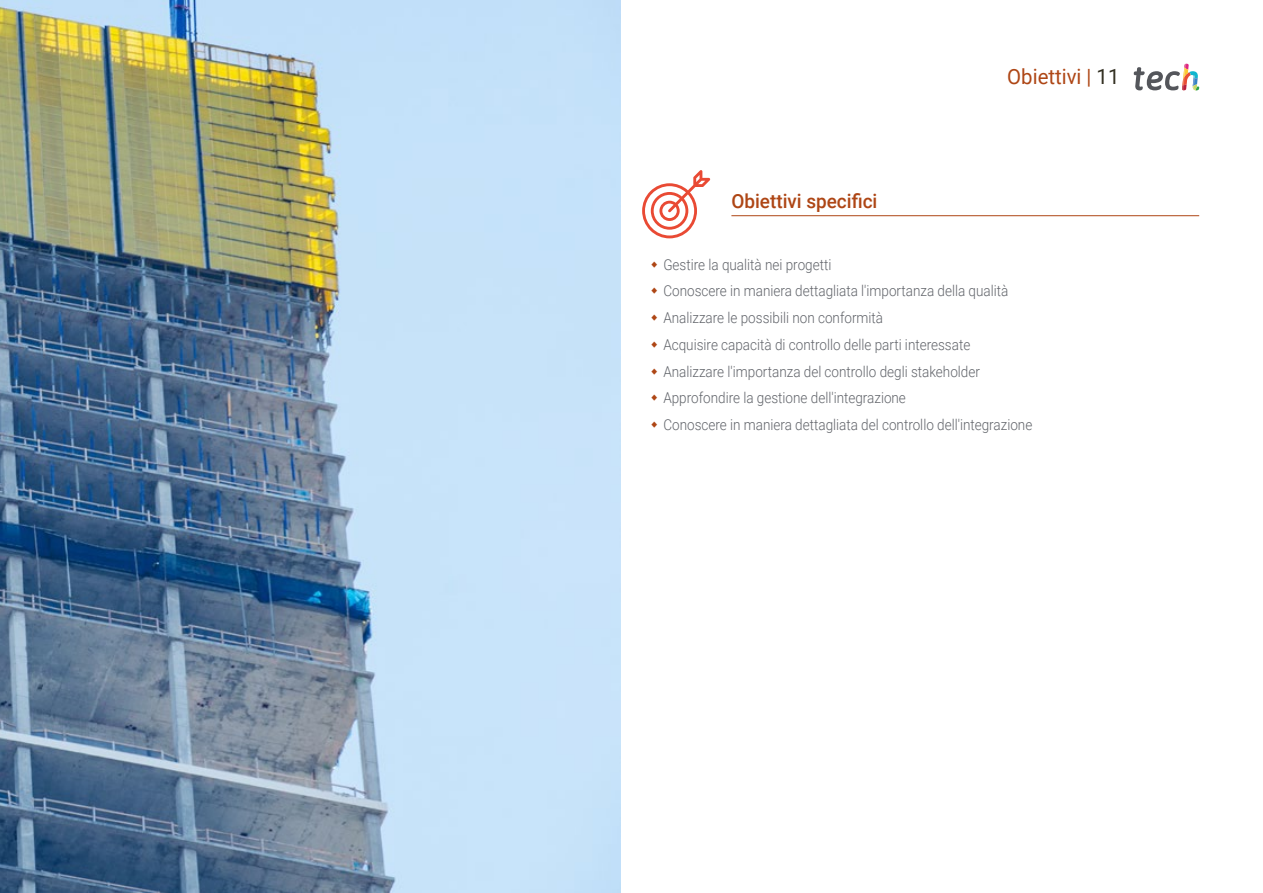
<style>
.page{position:relative;width:1263px;height:893px;background:#fff}
.page>*{position:absolute;margin:0;border:0;box-sizing:border-box;transform-origin:0 0}
.t1{font:21px "Roboto";color:#ae4615}
.t2{font:500 19.5px "Roboto";color:#ae4615}
.t3{font:300 15px/26.7px "Roboto";color:#61646a;scale:.9 1}
.s1{color:#312e20}
</style>
<div class="page">
<img style="left:0;top:0;width:621px;height:893px">
<hr style="left:731px;top:215px;width:468px;height:1px;background:#ae4615">
<svg style="left:642px;top:170px;width:68px;height:68px"></svg>
<svg style="left:1134px;top:64px;width:65px;height:27px"></svg>
<h2 class="t2" style="left:731px;top:187px;width:147px">Obiettivi specifici</h2>
<h1 class="t1" style="left:1007px;top:62px;width:114px">Obiettivi | <span class="s1">11</span></h1>
<p class="t3" style="left:663px;top:250px;width:411px">Gestire la qualità nei progetti<br>Conoscere in maniera dettagliata l'importanza della qualità Analizzare le possibili non conformità<br>Acquisire capacità di controllo delle parti interessate Analizzare l'importanza del controllo degli stakeholder Approfondire la gestione dell'integrazione<br>Conoscere in maniera dettagliata del controllo dell'integrazione</p>
</div>
